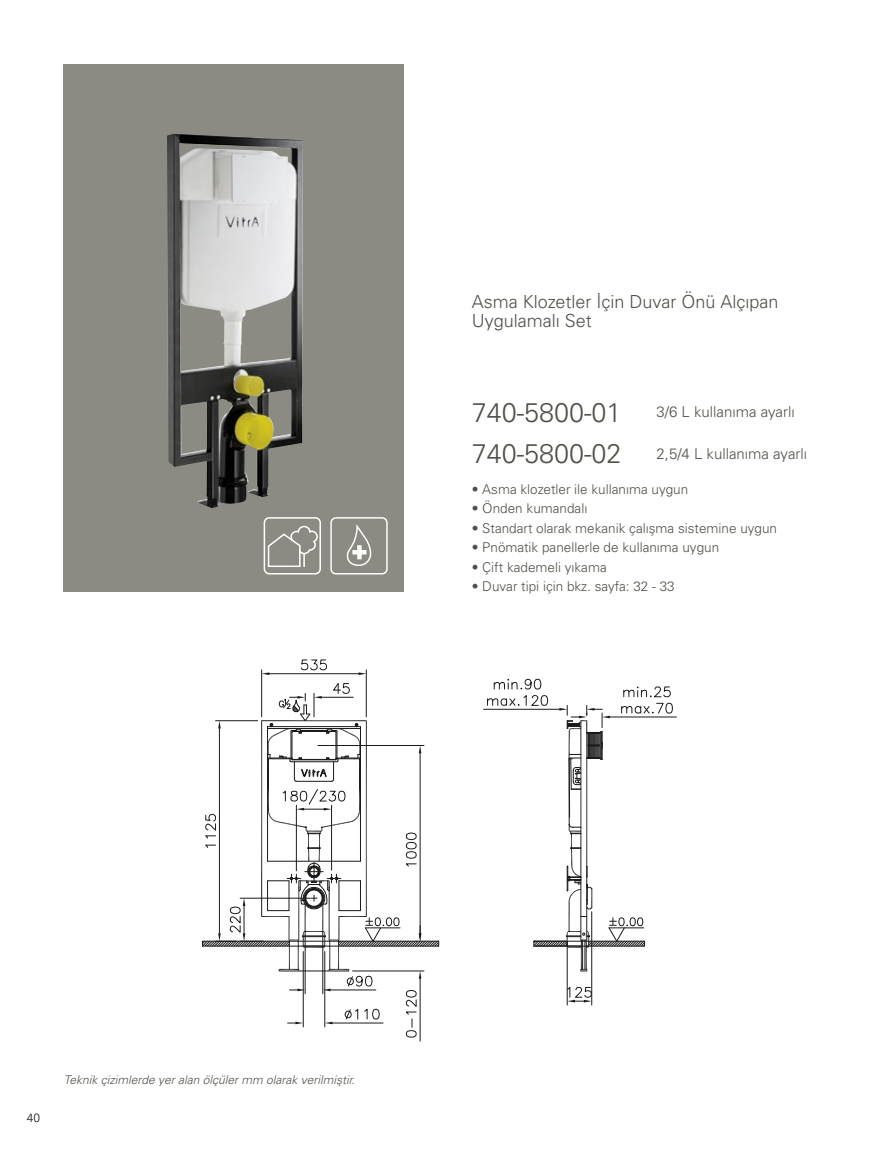
<style>
.page{position:relative;width:893px;height:1149px;background:#fff}
.page>*{position:absolute;margin:0;border:0;box-sizing:border-box;transform-origin:0 0}
.t1{font:27px/41.4px "Univers Light Tr";color:#515048}
.t2{font:18px/19.5px "Univers Light Tr";color:#515048}
.t3{font:15px "Univers Light Tr";color:#515048}
.t4{font:13.5px "Univers Light Tr";color:#515048}
.t5{font:12px "Univers Light Ita Tr";color:#515048}
.t6{font:12px "Univers Light Tr";color:#1a1a18}
</style>
<div class="page">
<div style="left:64px;top:64px;width:340px;height:527px;background:#8c8b83"></div>
<img style="left:167px;top:134px;width:136px;height:370px">
<hr style="left:420px;top:978px;width:1px;height:62px;background:#1a1a18">
<svg style="left:202px;top:484px;width:237px;height:553px"></svg>
<hr style="left:610px;top:716px;width:66px;height:1px;background:#1a1a18">
<hr style="left:484px;top:708px;width:75px;height:1px;background:#1a1a18">
<hr style="left:591px;top:911px;width:1px;height:93px;background:#1a1a18">
<hr style="left:567px;top:942px;width:1px;height:62px;background:#1a1a18">
<svg style="left:566px;top:985px;width:26px;height:17px"></svg>
<svg style="left:486px;top:678px;width:187px;height:293px"></svg>
<h2 class="t2" style="left:472px;top:291px;width:308px">Asma Klozetler İçin Duvar Önü Alçıpan<br>Uygulamalı Set</h2>
<h1 class="t1" style="left:472px;top:390px;width:151px">740-5800-01<br>740-5800-02</h1>
<p class="t3" style="left:657px;top:403px;width:140px">3/6 L kullanıma ayarlı</p>
<p class="t3" style="left:657px;top:444px;width:152px">2,5/4 L kullanıma ayarlı</p>
<p class="t4" style="left:472px;top:481px;width:218px">• Asma klozetler ile kullanıma uygun</p>
<p class="t4" style="left:472px;top:500px;width:117px">• Önden kumandalı</p>
<p class="t4" style="left:472px;top:520px;width:307px">• Standart olarak mekanik çalışma sistemine uygun</p>
<p class="t4" style="left:472px;top:539px;width:249px">• Pnömatik panellerle de kullanıma uygun</p>
<p class="t4" style="left:472px;top:559px;width:137px">• Çift kademeli yıkama</p>
<p class="t4" style="left:472px;top:578px;width:204px">• Duvar tipi için bkz. sayfa: 32 - 33</p>
<p class="t6" style="left:27px;top:1110px;width:15px">40</p>
<p class="t5" style="left:64px;top:1072px;width:293px">Teknik çizimlerde yer alan ölçüler mm olarak verilmiştir.</p>
</div>
